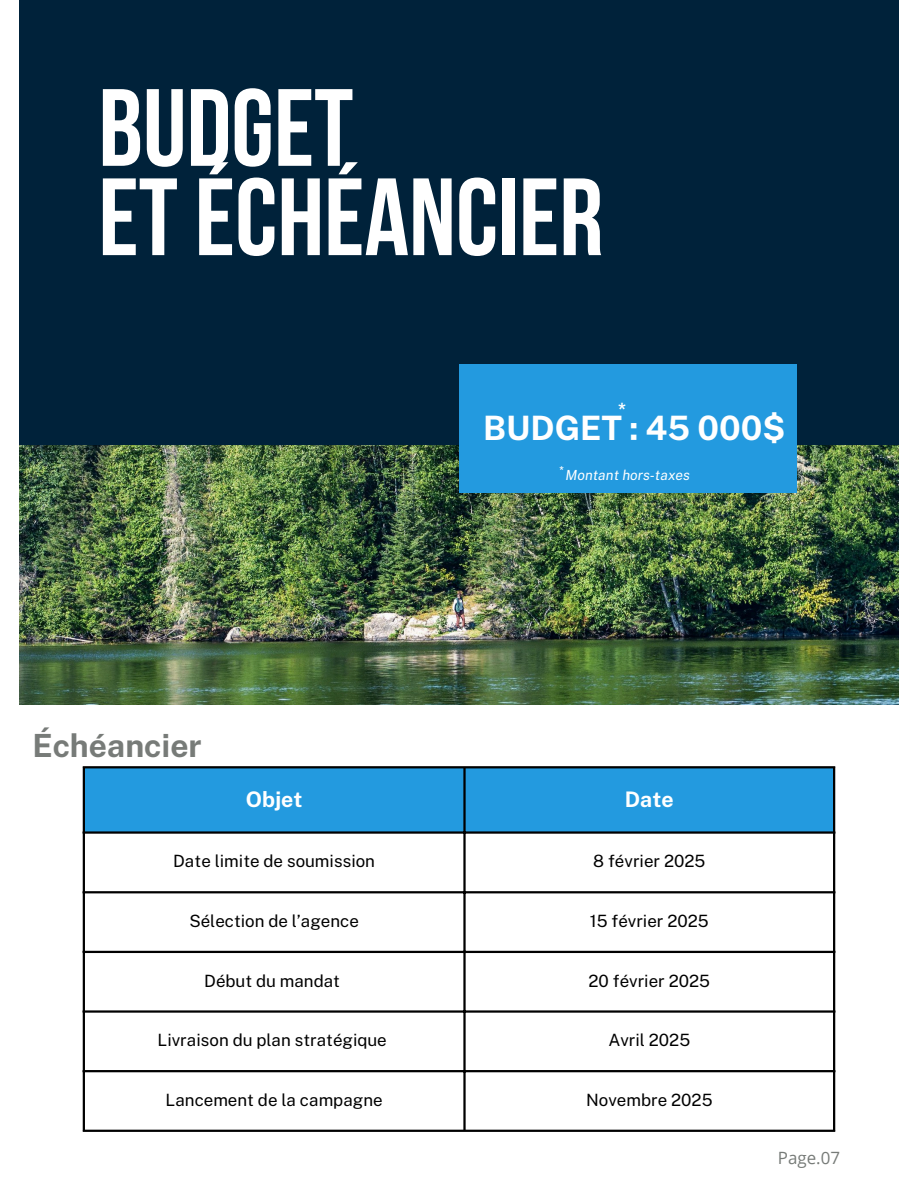
<style>
.page{position:relative;width:918px;height:1188px;background:#fff}
.page>*{position:absolute;margin:0;border:0;box-sizing:border-box;transform-origin:0 0}
.t1{font:700 109.65px "Bebas Neue";color:#fff}
.t2{font:700 33.6px "Public Sans";color:#fff}
.t3{font:700 31.95px "Public Sans";color:#777b78}
.t4{font:700 21.45px "Public Sans";color:#fff}
.t5{font:16.95px "Public Sans";color:#000}
.t6{font:16.95px "Open Sans";color:#777b78}
.t7{font:700 16.95px "Public Sans";color:#fff}
.t8{font:italic 13.95px "Public Sans";color:#fff}
.t9{font:700 9.45px "Public Sans";color:#fff}
</style>
<div class="page">
<div style="left:20px;top:0;width:879px;height:511px;background:#00223a"></div>
<img style="left:20px;top:446px;width:878px;height:258px">
<div style="left:460px;top:364px;width:337px;height:128px;background:#239adf"></div>
<div style="left:85px;top:768px;width:748px;height:63px;background:#239adf"></div>
<hr style="left:83px;top:768px;width:2px;height:362px;background:#000">
<hr style="left:463px;top:768px;width:3px;height:362px;background:#000">
<hr style="left:833px;top:768px;width:2px;height:362px;background:#000">
<hr style="left:83px;top:766px;width:752px;height:2px;background:#000">
<hr style="left:83px;top:831px;width:752px;height:3px;background:#000">
<hr style="left:83px;top:891px;width:752px;height:2px;background:#000">
<hr style="left:83px;top:951px;width:752px;height:2px;background:#000">
<hr style="left:83px;top:1010px;width:752px;height:3px;background:#000">
<hr style="left:83px;top:1070px;width:752px;height:2px;background:#000">
<hr style="left:83px;top:1130px;width:752px;height:2px;background:#000">
<p class="t1" style="left:98px;top:84px;width:256px">BUDGET</p>
<p class="t1" style="left:98px;top:173px;width:506px">ETÉCHÉANCIER</p>
<p class="t7" style="left:618px;top:399px;width:10px">*</p>
<p class="t2" style="left:483px;top:408px;width:304px">BUDGET : 45 000$</p>
<p class="t9" style="left:559px;top:464px;width:6px">*</p>
<p class="t8" style="left:566px;top:467px;width:126px">Montant hors-taxes</p>
<p class="t3" style="left:32px;top:727px;width:171px">Échéancier</p>
<h1 class="t4" style="left:246px;top:786px;width:58px">Objet</h1>
<h1 class="t4" style="left:625px;top:786px;width:50px">Date</h1>
<p class="t5" style="left:173px;top:851px;width:203px">Date limite de soumission</p>
<h2 class="t5" style="left:593px;top:851px;width:114px">8 février 2025</h2>
<p class="t5" style="left:189px;top:911px;width:171px">Sélection de l’agence</p>
<p class="t5" style="left:590px;top:911px;width:120px">15 février 2025</p>
<p class="t5" style="left:204px;top:971px;width:137px">Début du mandat</p>
<h3 class="t5" style="left:588px;top:971px;width:123px">20 février 2025</h3>
<p class="t5" style="left:158px;top:1030px;width:231px">Livraison du plan stratégique</p>
<p class="t5" style="left:608px;top:1030px;width:83px">Avril 2025</p>
<p class="t5" style="left:166px;top:1090px;width:219px">Lancement de la campagne</p>
<p class="t5" style="left:586px;top:1090px;width:128px">Novembre 2025</p>
<p class="t6" style="left:778px;top:1146px;width:64px">Page.07</p>
</div>
